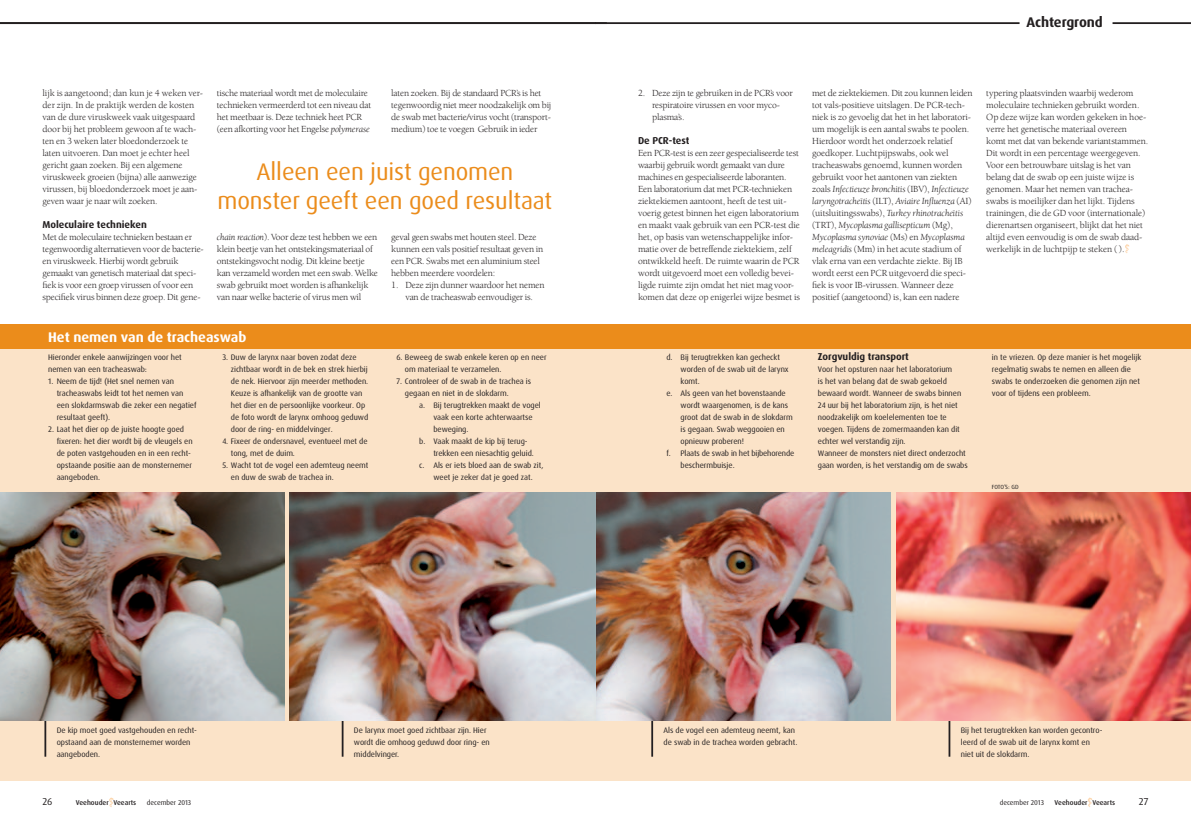
<style>
.page{position:relative;width:1191px;height:837px;background:#fff}
.page>*{position:absolute;margin:0;border:0;box-sizing:border-box;transform-origin:0 0}
.t1{font:24px/29px "Dax OT";letter-spacing:-.005em;color:#eb8c1b;text-align:center}
.t2{font:700 14px "Dax OT";letter-spacing:-.005em;color:#fff}
.t3{font:700 14px "Dax OT";letter-spacing:-.005em;color:#231f20}
.t4{font:700 10px "Dax OT";letter-spacing:-.005em;color:#231f20}
.t5{font:10px "Dax OT";color:#231f20}
.t6{font:9.6px/12px "Berkeley Std";letter-spacing:-.01em;color:#231f20}
.t7{font:8px/12px "Dax OT";letter-spacing:-.005em;color:#231f20}
.t8{font:500 7px "Dax OT";letter-spacing:.005em;color:#231f20}
.t9{font:7px "Dax OT";color:#231f20}
.t10{font:6px "Dax OT";color:#231f20}
.s1{font-style:italic}
</style>
<div class="page">
<div style="left:0;top:324px;width:1191px;height:24px;background:#eb8c1b"></div>
<div style="left:0;top:348px;width:1191px;height:432px;background:#fbe3c8"></div>
<hr style="left:44px;top:720px;width:2px;height:36px;background:#231f20">
<hr style="left:342px;top:720px;width:1px;height:36px;background:#231f20">
<svg style="left:109px;top:797px;width:5px;height:9px"></svg>
<hr style="left:595px;top:22px;width:424px;height:2px;background:#231f20">
<hr style="left:1112px;top:22px;width:79px;height:2px;background:#231f20">
<svg style="left:1087px;top:797px;width:5px;height:9px"></svg>
<hr style="left:0;top:22px;width:607px;height:2px;background:#231f20">
<svg style="left:1125px;top:244px;width:4px;height:9px"></svg>
<hr style="left:651px;top:720px;width:2px;height:36px;background:#231f20">
<hr style="left:948px;top:720px;width:2px;height:36px;background:#231f20">
<img style="left:595px;top:492px;width:296px;height:228px">
<img style="left:896px;top:492px;width:295px;height:228px">
<img style="left:0;top:492px;width:284px;height:228px">
<img style="left:289px;top:492px;width:306px;height:228px">
<p class="t6" style="left:43px;top:87px;width:162px">lijk is aangetoond; dan kun je 4 weken ver&shy;der zijn. In de praktijk werden de kosten van de dure viruskweek vaak uitgespaard door bij het probleem gewoon af te wach&shy;ten en 3 weken later bloedonderzoek te laten uitvoeren. Dan moet je echter heel gericht gaan zoeken. Bij een algemene viruskweek groeien (bijna) alle aanwezige virussen, bij bloedonderzoek moet je aan&shy;geven waar je naar wilt zoeken.</p>
<p class="t4" style="left:43px;top:218px;width:106px">Moleculaire technieken</p>
<p class="t6" style="left:43px;top:231px;width:163px">Met de moleculaire technieken bestaan er tegenwoordig alternatieven voor de bacterie&shy;en viruskweek. Hierbij wordt gebruik gemaakt van genetisch materiaal dat speci&shy;fiek is voor een groep virussen of voor een specifiek virus binnen deze groep. Dit gene-</p>
<p class="t6" style="left:217px;top:87px;width:156px">tische materiaal wordt met de moleculaire technieken vermeerderd tot een niveau dat het meetbaar is. Deze techniek heet PCR (een afkorting voor het Engelse <span class="s1">polymerase</span></p>
<p class="t6" style="left:391px;top:87px;width:162px">laten zoeken. Bij de standaard PCR’s is het tegenwoordig niet meer noodzakelijk om bij de swab met bacterie/virus vocht (transport&shy;medium) toe te voegen Gebruik in ieder</p>
<h1 class="t1" style="left:217px;top:157px;width:336px">Alleen een juist genomen monster geeft een goed resultaat</h1>
<p class="t6" style="left:217px;top:231px;width:162px"><span class="s1">chain reaction</span>). Voor deze test hebben we een klein beetje van het ontstekingsmateriaal of ontstekingsvocht nodig. Dit kleine beetje kan verzameld worden met een swab. Welke swab gebruikt moet worden is afhankelijk van naar welke bacterie of virus men wil</p>
<p class="t6" style="left:391px;top:231px;width:153px">geval geen swabs met houten steel. Deze kunnen een vals positief resultaat geven in een PCR. Swabs met een aluminium steel hebben meerdere voordelen:</p>
<p class="t6" style="left:391px;top:279px;width:155px;text-align:center">1. Deze zijn dunner waardoor het nemen van de tracheaswab eenvoudiger is.</p>
<h2 class="t2" style="left:48px;top:328px;width:200px">Het nemen van de tracheaswab</h2>
<p class="t7" style="left:48px;top:351px;width:135px">Hieronder enkele aanwijzingen voor het nemen van een tracheaswab:</p>
<p class="t7" style="left:57px;top:375px;width:141px;text-indent:-9px">1. Neem de tijd! (Het snel nemen van tracheaswabs leidt tot het nemen van een slokdarmswab die zeker een negatief resultaat geeft).</p>
<p class="t7" style="left:57px;top:423px;width:137px;text-indent:-9px">2. Laat het dier op de juiste hoogte goed fixeren: het dier wordt bij de vleugels en de poten vastgehouden en in een recht&shy;opstaande positie aan de monsternemer aangeboden.</p>
<p class="t7" style="left:231px;top:351px;width:139px;text-indent:-9px">3. Duw de larynx naar boven zodat deze zichtbaar wordt in de bek en strek hierbij de nek. Hiervoor zijn meerder methoden.<br>Keuze is afhankelijk van de grootte van het dier en de persoonlijke voorkeur. Op de foto wordt de larynx omhoog geduwd door de ring- en middelvinger.</p>
<p class="t7" style="left:231px;top:435px;width:138px;text-indent:-9px">4. Fixeer de ondersnavel, eventueel met de tong, met de duim.</p>
<p class="t7" style="left:231px;top:459px;width:139px;text-indent:-9px">5. Wacht tot de vogel een ademteug neemt en duw de swab de trachea in.</p>
<p class="t7" style="left:405px;top:351px;width:143px;text-indent:-9px">6. Beweeg de swab enkele keren op en neer om materiaal te verzamelen.</p>
<p class="t7" style="left:405px;top:375px;width:128px;text-indent:-9px">7. Controleer of de swab in de trachea is gegaan en niet in de slokdarm.</p>
<p class="t7" style="left:419px;top:399px;width:123px">a. Bij terugtrekken maakt de vogel</p>
<p class="t7" style="left:433px;top:411px;width:101px">vaak een korte achterwaartse</p>
<p class="t7" style="left:433px;top:423px;width:37px">beweging.</p>
<p class="t7" style="left:419px;top:435px;width:109px">b. Vaak maakt de kip bij terug-</p>
<p class="t7" style="left:433px;top:447px;width:102px">trekken een niesachtig geluid.</p>
<p class="t7" style="left:419px;top:459px;width:126px">c. Als er iets bloed aan de swab zit,</p>
<p class="t7" style="left:433px;top:471px;width:101px">weet je zeker dat je goed zat.</p>
<h2 class="t3" style="left:1026px;top:13px;width:78px">Achtergrond</h2>
<p class="t6" style="left:652px;top:87px;width:142px;text-indent:-14px">2. Deze zijn te gebruiken in de PCR’s voor respiratoire virussen en voor myco&shy;plasma’s.</p>
<p class="t4" style="left:638px;top:134px;width:53px">De PCR-test</p>
<p class="t6" style="left:638px;top:147px;width:163px">Een PCR-test is een zeer gespecialiseerde test waarbij gebruik wordt gemaakt van dure machines en gespecialiseerde laboranten.<br>Een laboratorium dat met PCR-technieken ziektekiemen aantoont, heeft de test uit&shy;voerig getest binnen het eigen laboratorium en maakt vaak gebruik van een PCR-test die het, op basis van wetenschappelijke infor&shy;matie over de betreffende ziektekiem, zelf ontwikkeld heeft. De ruimte waarin de PCR wordt uitgevoerd moet een volledig bevei&shy;ligde ruimte zijn omdat het niet mag voor&shy;komen dat deze op enigerlei wijze besmet is</p>
<p class="t6" style="left:812px;top:87px;width:162px">met de ziektekiemen. Dit zou kunnen leiden tot vals-positieve uitslagen. De PCR-tech&shy;niek is zo gevoelig dat het in het laboratori&shy;um mogelijk is een aantal swabs te poolen.<br>Hierdoor wordt het onderzoek relatief goedkoper. Luchtpijpswabs, ook wel tracheaswabs genoemd, kunnen worden gebruikt voor het aantonen van ziekten zoals <span class="s1">Infectieuze bronchitis</span> (IBV), <span class="s1">Infectieuze laryngotracheïtis</span> (ILT), <span class="s1">Aviaire Influenza</span> (AI) (uitsluitingsswabs), <span class="s1">Turkey rhinotracheïtis </span>(TRT), <span class="s1">Mycoplasma gallisepticum</span> (Mg), <span class="s1">Mycoplasma synoviae</span> (Ms) en <span class="s1">Mycoplasma meleagridis</span> (Mm) in het acute stadium of vlak erna van een verdachte ziekte. Bij IB wordt eerst een PCR uitgevoerd die speci&shy;fiek is voor IB-virussen. Wanneer deze positief (aangetoond) is, kan een nadere</p>
<p class="t6" style="left:986px;top:87px;width:163px">typering plaatsvinden waarbij wederom moleculaire technieken gebruikt worden.<br>Op deze wijze kan worden gekeken in hoe&shy;verre het genetische materiaal overeen komt met dat van bekende variantstammen.<br>Dit wordt in een percentage weergegeven.<br>Voor een betrouwbare uitslag is het van belang dat de swab op een juiste wijze is genomen. Maar het nemen van trachea&shy;swabs is moeilijker dan het lijkt. Tijdens trainingen, die de GD voor (internationale) dierenartsen organiseert, blijkt dat het niet altijd even eenvoudig is om de swab daad&shy;werkelijk in de luchtpijp te steken ( ).</p>
<p class="t7" style="left:666px;top:351px;width:115px">d. Bij terugtrekken kan gecheckt</p>
<p class="t7" style="left:680px;top:363px;width:110px">worden of de swab uit de larynx</p>
<p class="t7" style="left:680px;top:375px;width:21px">komt.</p>
<p class="t7" style="left:666px;top:387px;width:121px">e. Als geen van het bovenstaande</p>
<p class="t7" style="left:680px;top:399px;width:109px">wordt waargenomen, is de kans</p>
<p class="t7" style="left:680px;top:411px;width:114px">groot dat de swab in de slokdarm</p>
<p class="t7" style="left:680px;top:423px;width:106px">is gegaan. Swab weggooien en</p>
<p class="t7" style="left:680px;top:435px;width:65px">opnieuw proberen!</p>
<p class="t7" style="left:666px;top:447px;width:129px">f. Plaats de swab in het bijbehorende</p>
<p class="t7" style="left:680px;top:459px;width:56px">beschermbuisje.</p>
<p class="t4" style="left:818px;top:350px;width:92px">Zorgvuldig transport</p>
<p class="t7" style="left:818px;top:363px;width:151px">Voor het opsturen naar het laboratorium<br>is het van belang dat de swab gekoeld bewaard wordt. Wanneer de swabs binnen 24 uur bij het laboratorium zijn, is het niet noodzakelijk om koelelementen toe te voegen. Tijdens de zomermaanden kan dit echter wel verstandig zijn.<br>Wanneer de monsters niet direct onderzocht gaan worden, is het verstandig om de swabs</p>
<p class="t7" style="left:992px;top:351px;width:151px">in te vriezen. Op deze manier is het mogelijk regelmatig swabs te nemen en alleen die swabs te onderzoeken die genomen zijn net voor of tijdens een probleem.</p>
<p class="t10" style="left:991px;top:482px;width:28px">Foto’s: GD</p>
<p class="t7" style="left:57px;top:723px;width:142px">De kip moet goed vastgehouden en recht&shy;opstaand aan de monsternemer worden aangeboden.</p>
<p class="t7" style="left:960px;top:723px;width:143px">Bij het terugtrekken kan worden gecontro&shy;leerd of de swab uit de larynx komt en niet uit de slokdarm.</p>
<p class="t7" style="left:354px;top:723px;width:137px">De larynx moet goed zichtbaar zijn. Hier wordt die omhoog geduwd door ring- en middelvinger.</p>
<p class="t7" style="left:663px;top:723px;width:135px">Als de vogel een ademteug neemt, kan de swab in de trachea worden gebracht.</p>
<p class="t5" style="left:43px;top:794px;width:12px">26</p>
<p class="t8" style="left:76px;top:797px;width:62px">Veehouder Veearts</p>
<p class="t9" style="left:147px;top:797px;width:46px">december 2013</p>
<p class="t9" style="left:999px;top:797px;width:46px">december 2013</p>
<p class="t8" style="left:1054px;top:797px;width:62px">Veehouder Veearts</p>
<p class="t5" style="left:1139px;top:794px;width:11px">27</p>
</div>
